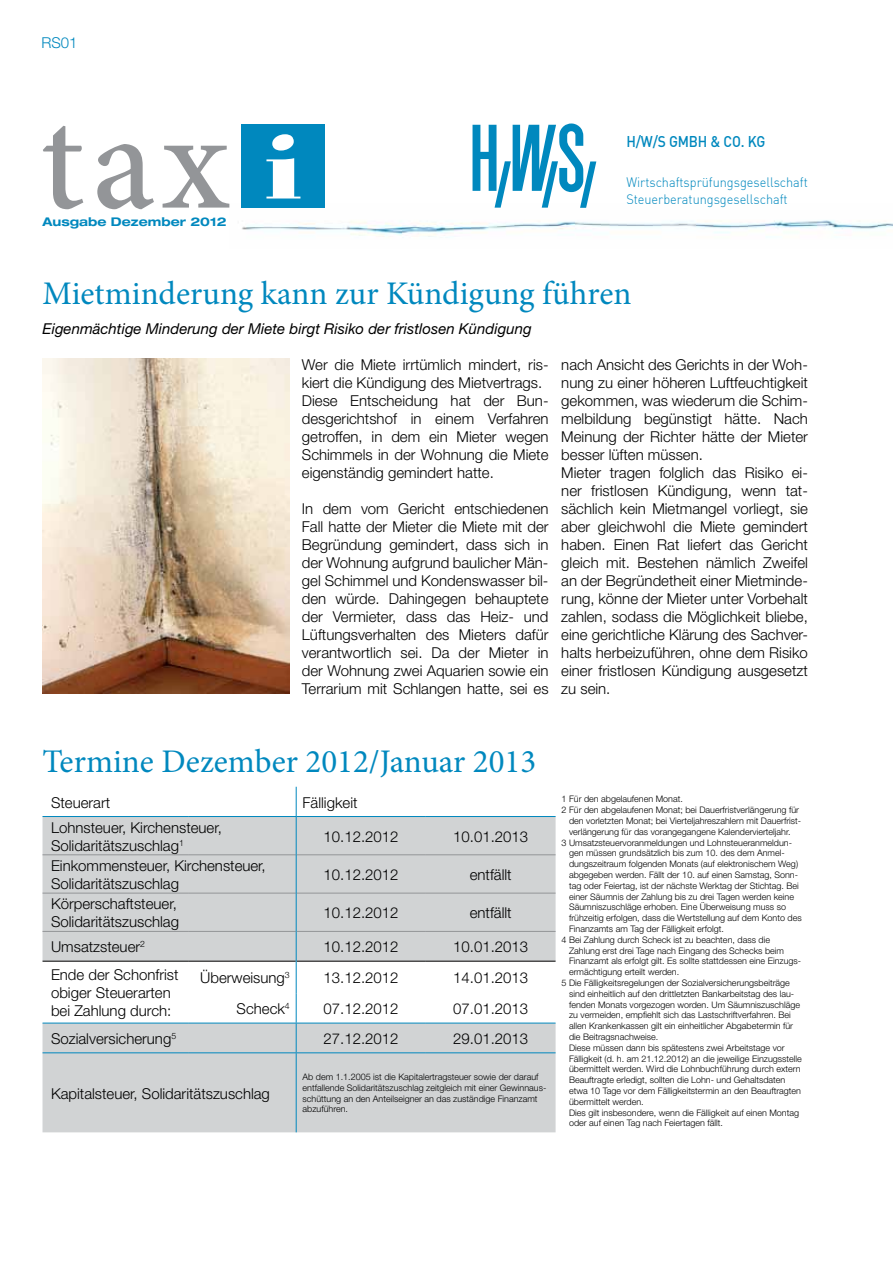
<style>
.page{position:relative;width:893px;height:1263px;background:#fff}
.page>*{position:absolute;margin:0;border:0;box-sizing:border-box;transform-origin:0 0}
.t1{font:500 141.3px "Minion Pro";color:#939598}
.t2{font:33px "Minion Pro";color:#0088be}
.t3{font:500 15.3px "DIN";letter-spacing:-.01em;color:#0088be;scale:.9 1}
.t4{font:300 15px/18px "Helvetica Neue LT";color:#000}
.t5{font:italic 15px "Helvetica Neue LT";color:#000}
.t6{font:300 15px "Helvetica Neue LT";color:#0088be}
.t7{font:300 13.35px/17.2px "DIN";letter-spacing:-.005em;color:#0088be;scale:.95 1}
.t8{font:700 expanded 12px "Helvetica Neue LT";color:#0088be}
.t9{font:300 9px/10.8px "Helvetica Neue LT";color:#000}
</style>
<div class="page">
<img style="left:241px;top:203px;width:652px;height:35px">
<svg style="left:472px;top:123px;width:124px;height:85px"></svg>
<svg style="left:43px;top:817px;width:513px;height:315px;fill:#d1d3d4"></svg>
<hr style="left:43px;top:854px;width:145px;height:1px;background:#939598">
<hr style="left:188px;top:854px;width:108px;height:1px;background:#939598">
<hr style="left:297px;top:854px;width:129px;height:1px;background:#939598">
<hr style="left:426px;top:854px;width:130px;height:1px;background:#939598">
<hr style="left:43px;top:893px;width:145px;height:1px;background:#939598">
<hr style="left:188px;top:893px;width:108px;height:1px;background:#939598">
<hr style="left:297px;top:893px;width:129px;height:1px;background:#939598">
<hr style="left:426px;top:893px;width:130px;height:1px;background:#939598">
<hr style="left:43px;top:931px;width:145px;height:1px;background:#939598">
<hr style="left:188px;top:931px;width:108px;height:1px;background:#939598">
<hr style="left:297px;top:931px;width:129px;height:1px;background:#939598">
<hr style="left:426px;top:931px;width:130px;height:1px;background:#939598">
<hr style="left:43px;top:961px;width:145px;height:1px;background:#000">
<hr style="left:188px;top:961px;width:108px;height:1px;background:#000">
<hr style="left:297px;top:961px;width:129px;height:1px;background:#000">
<hr style="left:426px;top:961px;width:130px;height:1px;background:#000">
<svg style="left:296px;top:787px;width:1px;height:29px"></svg>
<hr style="left:43px;top:816px;width:145px;height:1px;background:#0088be">
<hr style="left:188px;top:816px;width:108px;height:1px;background:#0088be">
<hr style="left:296px;top:817px;width:1px;height:38px;background:#0088be">
<hr style="left:296px;top:816px;width:130px;height:1px;background:#0088be">
<hr style="left:426px;top:816px;width:130px;height:1px;background:#0088be">
<hr style="left:296px;top:855px;width:1px;height:38px;background:#0088be">
<hr style="left:296px;top:893px;width:1px;height:38px;background:#0088be">
<hr style="left:296px;top:931px;width:1px;height:30px;background:#0088be">
<hr style="left:296px;top:961px;width:1px;height:32px;background:#0088be">
<hr style="left:296px;top:993px;width:1px;height:30px;background:#0088be">
<hr style="left:43px;top:1023px;width:145px;height:1px;background:#0088be">
<hr style="left:43px;top:1052px;width:145px;height:1px;background:#0088be">
<hr style="left:188px;top:1052px;width:108px;height:1px;background:#0088be">
<hr style="left:188px;top:1023px;width:108px;height:1px;background:#0088be">
<hr style="left:296px;top:1023px;width:130px;height:1px;background:#0088be">
<hr style="left:296px;top:1052px;width:130px;height:1px;background:#0088be">
<hr style="left:426px;top:1023px;width:130px;height:1px;background:#0088be">
<hr style="left:426px;top:1052px;width:130px;height:1px;background:#0088be">
<svg style="left:296px;top:1023px;width:1px;height:29px"></svg>
<hr style="left:296px;top:1053px;width:1px;height:79px;background:#0088be">
<div style="left:242px;top:125px;width:83px;height:83px;background:#0088be"></div>
<svg style="left:266px;top:134px;width:34px;height:64px"></svg>
<img style="left:43px;top:359px;width:246px;height:335px">
<h3 class="t6" style="left:41px;top:33px;width:38px">RS01</h3>
<h1 class="t1" style="left:40px;top:67px;width:190px">tax</h1>
<h3 class="t8" style="left:43px;top:214px;width:186px">Ausgabe Dezember 2012</h3>
<h3 class="t3" style="left:626px;top:131px;width:156px">H/W/S GMBH &amp; CO. KG</h3>
<h3 class="t7" style="left:626px;top:174px;width:192px">Wirtschaftsprüfungsgesellschaft<br>Steuerberatungsgesellschaft</h3>
<h2 class="t2" style="left:43px;top:271px;width:590px">Mietminderung kann zur Kündigung führen</h2>
<h3 class="t5" style="left:43px;top:319px;width:491px">Eigenmächtige Minderung der Miete birgt Risiko der fristlosen Kündigung</h3>
<p class="t4" style="left:302px;top:355px;width:248px">Wer die Miete irrtümlich mindert, ris&shy;kiert die Kündigung des Mietvertrags.<br>Diese Entscheidung hat der Bun&shy;desgerichtshof in einem Verfahren getroffen, in dem ein Mieter wegen Schimmels in der Wohnung die Miete eigenständig gemindert hatte.</p>
<p class="t4" style="left:302px;top:499px;width:248px;text-align:justify">In dem vom Gericht entschiedenen Fall hatte der Mieter die Miete mit der Begründung gemindert, dass sich in der Wohnung aufgrund baulicher Män&shy;gel Schimmel und Kondenswasser bil&shy;den würde. Dahingegen behauptete der Vermieter, dass das Heiz- und Lüftungsverhalten des Mieters dafür verantwortlich sei. Da der Mieter in der Wohnung zwei Aquarien sowie ein Terrarium mit Schlangen hatte, sei es</p>
<p class="t4" style="left:561px;top:355px;width:248px">nach Ansicht des Gerichts in der Woh&shy;nung zu einer höheren Luftfeuchtigkeit gekommen, was wiederum die Schim&shy;melbildung begünstigt hätte. Nach Meinung der Richter hätte der Mieter besser lüften müssen.<br>Mieter tragen folglich das Risiko ei&shy;ner fristlosen Kündigung, wenn tat&shy;sächlich kein Mietmangel vorliegt, sie aber gleichwohl die Miete gemindert haben. Einen Rat liefert das Gericht gleich mit. Bestehen nämlich Zweifel an der Begründetheit einer Mietminde&shy;rung, könne der Mieter unter Vorbehalt zahlen, sodass die Möglichkeit bliebe, eine gerichtliche Klärung des Sachver&shy;halts herbeizuführen, ohne dem Risiko einer fristlosen Kündigung ausgesetzt zu sein.</p>
<h2 class="t2" style="left:43px;top:739px;width:495px">Termine Dezember 2012/Januar 2013</h2>
<h3 class="t4" style="left:51px;top:793px;width:61px">Steuerart</h3>
<h3 class="t4" style="left:303px;top:793px;width:57px">Fälligkeit</h3>
<p class="t9" style="left:562px;top:793px;width:123px">1 Für den abgelaufenen Monat.</p>
<p class="t9" style="left:562px;top:804px;width:239px">2 Für den abgelaufenen Monat; bei Dauerfristverlängerung für</p>
<p class="t9" style="left:569px;top:815px;width:234px">den vorletzten Monat; bei Vierteljahreszahlern mit Dauerfrist-</p>
<p class="t9" style="left:569px;top:826px;width:223px">verlängerung für das vorangegangene Kalendervierteljahr.</p>
<p class="t9" style="left:562px;top:837px;width:232px">3 Umsatzsteuervoranmeldungen und Lohnsteueranmeldun-</p>
<p class="t9" style="left:569px;top:847px;width:217px">gen müssen grundsätzlich bis zum 10. des dem Anmel-</p>
<p class="t9" style="left:569px;top:858px;width:231px">dungszeitraum folgenden Monats (auf elektronischem Weg)</p>
<p class="t9" style="left:569px;top:869px;width:230px">abgegeben werden. Fällt der 10. auf einen Samstag, Sonn-</p>
<p class="t9" style="left:569px;top:880px;width:231px">tag oder Feiertag, ist der nächste Werktag der Stichtag. Bei</p>
<p class="t9" style="left:569px;top:891px;width:226px">einer Säumnis der Zahlung bis zu drei Tagen werden keine</p>
<p class="t9" style="left:569px;top:901px;width:219px">Säumniszuschläge erhoben. Eine Überweisung muss so</p>
<p class="t9" style="left:569px;top:912px;width:234px">frühzeitig erfolgen, dass die Wertstellung auf dem Konto des</p>
<p class="t9" style="left:569px;top:923px;width:156px">Finanzamts am Tag der Fälligkeit erfolgt.</p>
<p class="t9" style="left:562px;top:934px;width:210px">4 Bei Zahlung durch Scheck ist zu beachten, dass die</p>
<p class="t9" style="left:569px;top:945px;width:216px">Zahlung erst drei Tage nach Eingang des Schecks beim</p>
<p class="t9" style="left:569px;top:955px;width:234px">Finanzamt als erfolgt gilt. Es sollte stattdessen eine Einzugs-</p>
<p class="t9" style="left:569px;top:966px;width:112px">ermächtigung erteilt werden.</p>
<p class="t9" style="left:562px;top:977px;width:230px">5 Die Fälligkeitsregelungen der Sozialversicherungsbeiträge</p>
<p class="t9" style="left:569px;top:988px;width:227px">sind einheitlich auf den drittletzten Bankarbeitstag des lau-</p>
<p class="t9" style="left:569px;top:999px;width:232px">fenden Monats vorgezogen worden. Um Säumniszuschläge</p>
<p class="t9" style="left:569px;top:1009px;width:223px">zu vermeiden, empfiehlt sich das Lastschriftverfahren. Bei</p>
<p class="t9" style="left:569px;top:1020px;width:226px">allen Krankenkassen gilt ein einheitlicher Abgabetermin für</p>
<p class="t9" style="left:569px;top:1031px;width:91px">die Beitragsnachweise.</p>
<p class="t9" style="left:569px;top:1042px;width:217px">Diese müssen dann bis spätestens zwei Arbeitstage vor</p>
<p class="t9" style="left:569px;top:1053px;width:234px">Fälligkeit (d. h. am 21.12.2012) an die jeweilige Einzugsstelle</p>
<p class="t9" style="left:569px;top:1063px;width:233px">übermittelt werden. Wird die Lohnbuchführung durch extern</p>
<p class="t9" style="left:569px;top:1074px;width:218px">Beauftragte erledigt, sollten die Lohn- und Gehaltsdaten</p>
<p class="t9" style="left:569px;top:1085px;width:233px">etwa 10 Tage vor dem Fälligkeitstermin an den Beauftragten</p>
<p class="t9" style="left:569px;top:1096px;width:76px">übermittelt werden.</p>
<p class="t9" style="left:569px;top:1107px;width:232px">Dies gilt insbesondere, wenn die Fälligkeit auf einen Montag</p>
<p class="t9" style="left:569px;top:1117px;width:155px">oder auf einen Tag nach Feiertagen fällt.</p>
<h3 class="t4" style="left:51px;top:818px;width:172px">Lohnsteuer, Kirchensteuer,<br>Solidaritätszuschlag<sup>1</sup></h3>
<h3 class="t4" style="left:323px;top:827px;width:77px">10.12.2012</h3>
<h3 class="t4" style="left:453px;top:827px;width:77px">10.01.2013</h3>
<h3 class="t4" style="left:51px;top:856px;width:216px">Einkommensteuer, Kirchensteuer,<br>Solidaritätszuschlag</h3>
<h3 class="t4" style="left:323px;top:865px;width:77px">10.12.2012</h3>
<h3 class="t4" style="left:470px;top:865px;width:43px">entfällt</h3>
<h3 class="t4" style="left:51px;top:894px;width:130px">Körperschaftsteuer,<br>Solidaritätszuschlag</h3>
<h3 class="t4" style="left:323px;top:903px;width:77px">10.12.2012</h3>
<h3 class="t4" style="left:470px;top:903px;width:43px">entfällt</h3>
<h3 class="t4" style="left:51px;top:937px;width:96px">Umsatzsteuer<sup>2</sup></h3>
<h3 class="t4" style="left:323px;top:937px;width:77px">10.12.2012</h3>
<h3 class="t4" style="left:453px;top:937px;width:77px">10.01.2013</h3>
<h3 class="t4" style="left:51px;top:965px;width:129px">Ende der Schonfrist obiger Steuerarten bei Zahlung durch:</h3>
<h3 class="t4" style="left:200px;top:968px;width:91px">Überweisung<sup>3</sup></h3>
<h3 class="t4" style="left:323px;top:968px;width:77px">13.12.2012</h3>
<h3 class="t4" style="left:453px;top:968px;width:77px">14.01.2013</h3>
<h3 class="t4" style="left:237px;top:999px;width:55px">Scheck<sup>4</sup></h3>
<h3 class="t4" style="left:323px;top:999px;width:77px">07.12.2012</h3>
<h3 class="t4" style="left:453px;top:999px;width:77px">07.01.2013</h3>
<h3 class="t4" style="left:51px;top:1029px;width:127px">Sozialversicherung<sup>5</sup></h3>
<h3 class="t4" style="left:323px;top:1029px;width:77px">27.12.2012</h3>
<h3 class="t4" style="left:453px;top:1029px;width:77px">29.01.2013</h3>
<p class="t9" style="left:303px;top:1071px;width:245px">Ab dem 1.1.2005 ist die Kapitalertragsteuer sowie der darauf entfallende Solidaritätszuschlag zeitgleich mit einer Gewinnaus&shy;schüttung an den Anteilseigner an das zuständige Finanzamt abzuführen.</p>
<h3 class="t4" style="left:51px;top:1084px;width:220px">Kapitalsteuer, Solidaritätszuschlag</h3>
</div>
